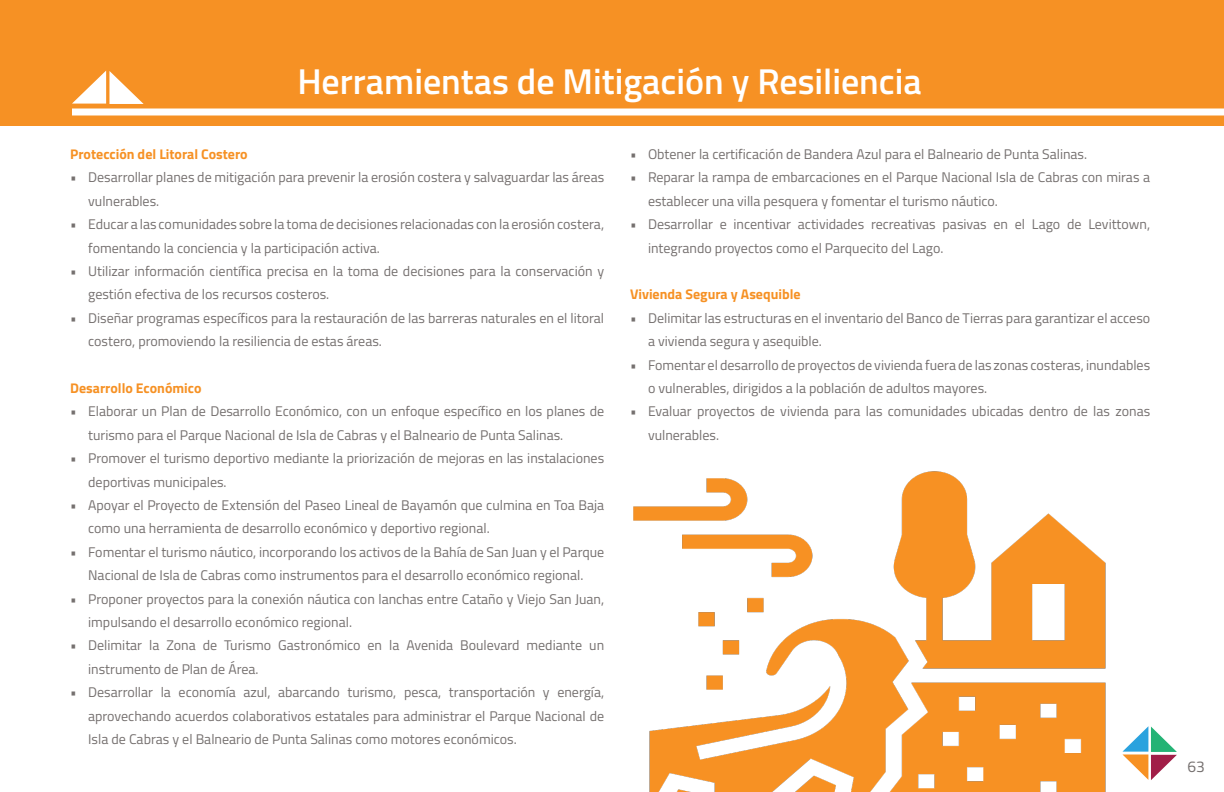
<style>
.page{position:relative;width:1224px;height:792px;background:#fff}
.page>*{position:absolute;margin:0;border:0;box-sizing:border-box;transform-origin:0 0}
.indices_titulo{font:600 36px "Titillium Web";color:#fff}
.t1{font:15.6px "Titillium Web";color:#75706f}
.t2{font:14px/23.4px "Titillium Web";color:#75706f}
.Body_Copy{font:700 14px "Titillium Web";color:#f69124}
</style>
<div class="page">
<div style="left:0;top:0;width:1224px;height:126px;background:#f69124"></div>
<div style="left:72px;top:108px;width:1152px;height:8px;background:#fff"></div>
<svg style="left:1138px;top:726px;width:39px;height:54px"></svg>
<svg style="left:72px;top:71px;width:72px;height:33px"></svg>
<img style="left:633px;top:471px;width:505px;height:321px">
<p class="indices_titulo" style="left:298px;top:54px;width:626px">Herramientas de Mitigación y Resiliencia</p>
<p class="Body_Copy" style="left:70px;top:143px;width:179px">Protección del Litoral Costero</p>
<p class="t2" style="left:88px;top:165px;width:518px;text-indent:-18px">• Desarrollar planes de mitigación para prevenir la erosión costera y salvaguardar las áreas vulnerables.</p>
<p class="t2" style="left:88px;top:212px;width:517px;text-indent:-18px">• Educar a las comunidades sobre la toma de decisiones relacionadas con la erosión costera, fomentando la conciencia y la participación activa.</p>
<p class="t2" style="left:88px;top:259px;width:518px;text-indent:-18px">• Utilizar información científica precisa en la toma de decisiones para la conservación y gestión efectiva de los recursos costeros.</p>
<p class="t2" style="left:88px;top:306px;width:518px;text-indent:-18px">• Diseñar programas específicos para la restauración de las barreras naturales en el litoral costero, promoviendo la resiliencia de estas áreas.</p>
<p class="Body_Copy" style="left:70px;top:377px;width:133px">Desarrollo Económico</p>
<p class="t2" style="left:88px;top:399px;width:517px;text-indent:-18px">• Elaborar un Plan de Desarrollo Económico, con un enfoque específico en los planes de turismo para el Parque Nacional de Isla de Cabras y el Balneario de Punta Salinas.</p>
<p class="t2" style="left:88px;top:446px;width:518px;text-indent:-18px">• Promover el turismo deportivo mediante la priorización de mejoras en las instalaciones deportivas municipales.</p>
<p class="t2" style="left:88px;top:493px;width:518px;text-indent:-18px">• Apoyar el Proyecto de Extensión del Paseo Lineal de Bayamón que culmina en Toa Baja como una herramienta de desarrollo económico y deportivo regional.</p>
<p class="t2" style="left:70px;top:540px;width:536px;text-align:center">• Fomentar el turismo náutico, incorporando los activos de la Bahía de San Juan y el Parque<br>Nacional de Isla de Cabras como instrumentos para el desarrollo económico regional.</p>
<p class="t2" style="left:88px;top:586px;width:518px;text-indent:-18px">• Proponer proyectos para la conexión náutica con lanchas entre Cataño y Viejo San Juan, impulsando el desarrollo económico regional.</p>
<p class="t2" style="left:88px;top:633px;width:517px;text-indent:-18px">• Delimitar la Zona de Turismo Gastronómico en la Avenida Boulevard mediante un instrumento de Plan de Área.</p>
<p class="t2" style="left:88px;top:680px;width:518px;text-align:justify;text-indent:-18px">• Desarrollar la economía azul, abarcando turismo, pesca, transportación y energía, aprovechando acuerdos colaborativos estatales para administrar el Parque Nacional de Isla de Cabras y el Balneario de Punta Salinas como motores económicos.</p>
<p class="t2" style="left:630px;top:142px;width:459px">• Obtener la certificación de Bandera Azul para el Balneario de Punta Salinas.</p>
<p class="t2" style="left:648px;top:165px;width:504px;text-indent:-18px">• Reparar la rampa de embarcaciones en el Parque Nacional Isla de Cabras con miras a establecer una villa pesquera y fomentar el turismo náutico.</p>
<p class="t2" style="left:648px;top:212px;width:504px;text-indent:-18px">• Desarrollar e incentivar actividades recreativas pasivas en el Lago de Levittown, integrando proyectos como el Parquecito del Lago.</p>
<p class="Body_Copy" style="left:630px;top:284px;width:172px">Vivienda Segura y Asequible</p>
<p class="t2" style="left:648px;top:306px;width:504px;text-indent:-18px">• Delimitar las estructuras en el inventario del Banco de Tierras para garantizar el acceso a vivienda segura y asequible.</p>
<p class="t2" style="left:648px;top:352px;width:504px;text-indent:-18px">• Fomentar el desarrollo de proyectos de vivienda fuera de las zonas costeras, inundables o vulnerables, dirigidos a la población de adultos mayores.</p>
<p class="t2" style="left:648px;top:399px;width:504px;text-indent:-18px">• Evaluar proyectos de vivienda para las comunidades ubicadas dentro de las zonas vulnerables.</p>
<p class="t1" style="left:1187px;top:755px;width:19px">63</p>
</div>
